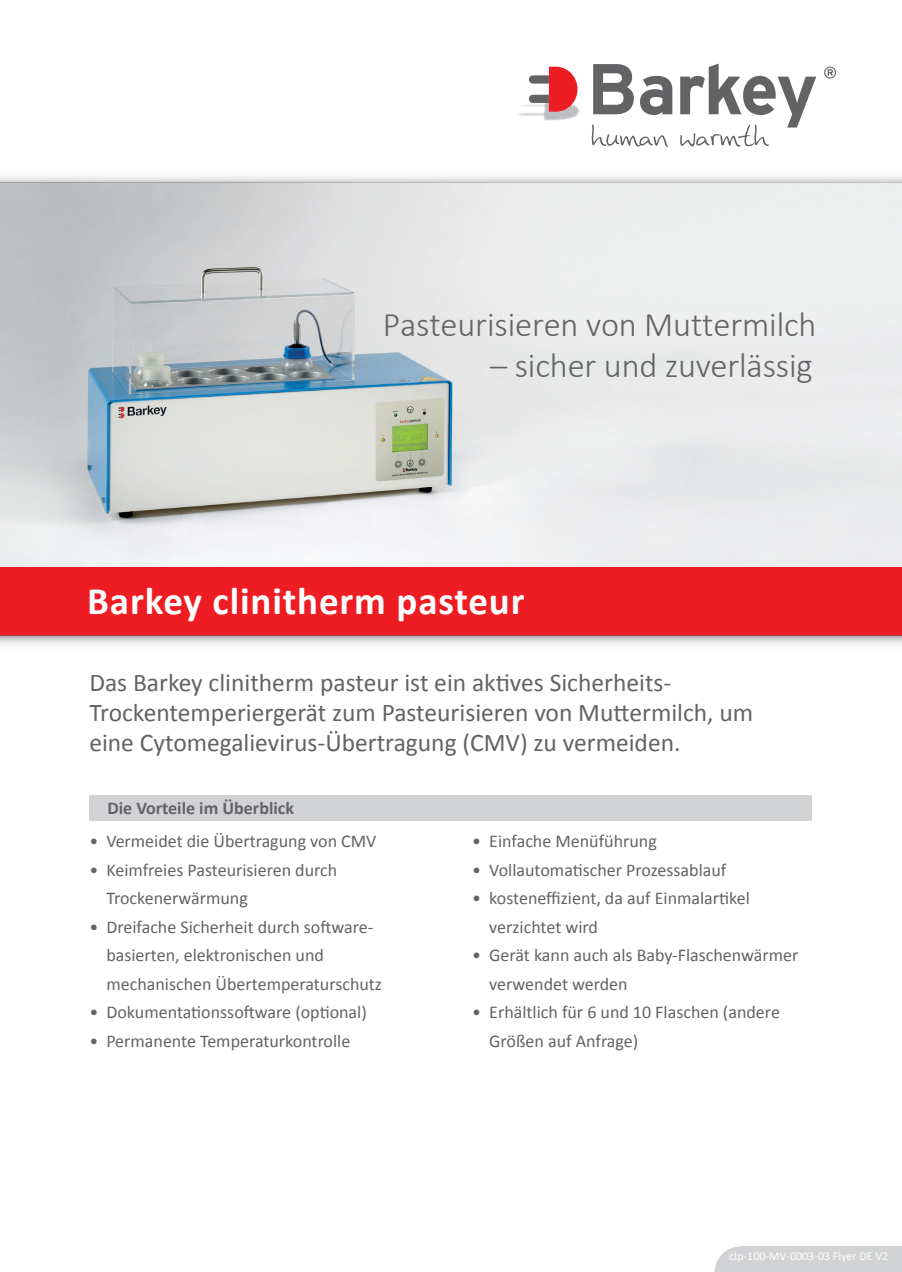
<style>
.page{position:relative;width:902px;height:1272px;background:#fff}
.page>*{position:absolute;margin:0;border:0;box-sizing:border-box;transform-origin:0 0}
.t1{font:700 39px "Calibri";letter-spacing:.02em;color:#fff}
.t2{font:300 34.5px "Calibri";letter-spacing:-.005em;color:#636366}
.t3{font:25.5px "Calibri";color:#636366}
.t4{font:18px "Calibri";color:#636366}
.t5{font:700 18px "Calibri";color:#636366}
.t6{font:12px "Calibri";color:#fff}
</style>
<div class="page">
<img style="left:0;top:183px;width:901px;height:385px">
<div style="left:0;top:568px;width:901px;height:68px;background:#ee1d23"></div>
<svg style="left:715px;top:1246px;width:25px;height:25px"></svg>
<div style="left:740px;top:1246px;width:161px;height:25px;background:#d1d2d4"></div>
<div style="left:89px;top:795px;width:723px;height:26px;background:#d1d2d4"></div>
<svg style="left:0;top:176px;width:901px;height:7px"></svg>
<svg style="left:0;top:636px;width:901px;height:9px"></svg>
<img style="left:522px;top:105px;width:7px;height:2px">
<svg style="left:593px;top:64px;width:40px;height:50px"></svg>
<svg style="left:640px;top:76px;width:32px;height:39px"></svg>
<svg style="left:591px;top:124px;width:77px;height:23px"></svg>
<svg style="left:680px;top:64px;width:136px;height:82px"></svg>
<svg style="left:529px;top:67px;width:51px;height:54px"></svg>
<svg style="left:824px;top:67px;width:12px;height:11px"></svg>
<p class="t2" style="left:383px;top:303px;width:435px">Pasteurisieren von Muttermilch</p>
<p class="t2" style="left:490px;top:344px;width:324px">– sicher und zuverlässig</p>
<p class="t1" style="left:87px;top:573px;width:439px">Barkey clinitherm pasteur</p>
<p class="t3" style="left:89px;top:665px;width:583px">Das Barkey clinitherm pasteur ist ein aktives Sicherheits-</p>
<p class="t3" style="left:89px;top:695px;width:665px">Trockentemperiergerät zum Pasteurisieren von Muttermilch, um</p>
<p class="t3" style="left:89px;top:725px;width:592px">eine Cytomegalievirus-Übertragung (CMV) zu vermeiden.</p>
<p class="t5" style="left:107px;top:795px;width:188px">Die Vorteile im Überblick</p>
<p class="t4" style="left:89px;top:828px;width:288px">• Vermeidet die Übertragung von CMV</p>
<p class="t4" style="left:89px;top:857px;width:249px">• Keimfreies Pasteurisieren durch</p>
<p class="t4" style="left:106px;top:885px;width:143px">Trockenerwärmung</p>
<p class="t4" style="left:89px;top:914px;width:285px">• Dreifache Sicherheit durch software-</p>
<p class="t4" style="left:106px;top:942px;width:219px">basierten, elektronischen und</p>
<p class="t4" style="left:106px;top:971px;width:277px">mechanischen Übertemperaturschutz</p>
<p class="t4" style="left:89px;top:999px;width:279px">• Dokumentationssoftware (optional)</p>
<p class="t4" style="left:89px;top:1028px;width:262px">• Permanente Temperaturkontrolle</p>
<p class="t4" style="left:472px;top:828px;width:186px">• Einfache Menüführung</p>
<p class="t4" style="left:472px;top:857px;width:255px">• Vollautomatischer Prozessablauf</p>
<p class="t4" style="left:472px;top:885px;width:279px">• kosteneffizient, da auf Einmalartikel</p>
<p class="t4" style="left:489px;top:914px;width:110px">verzichtet wird</p>
<p class="t4" style="left:472px;top:942px;width:328px">• Gerät kann auch als Baby-Flaschenwärmer</p>
<p class="t4" style="left:489px;top:971px;width:140px">verwendet werden</p>
<p class="t4" style="left:472px;top:999px;width:309px">• Erhältlich für 6 und 10 Flaschen (andere</p>
<p class="t4" style="left:489px;top:1028px;width:150px">Größen auf Anfrage)</p>
<p class="t6" style="left:729px;top:1247px;width:160px">clp-100-MV-0003-03 Flyer DE V2</p>
</div>
